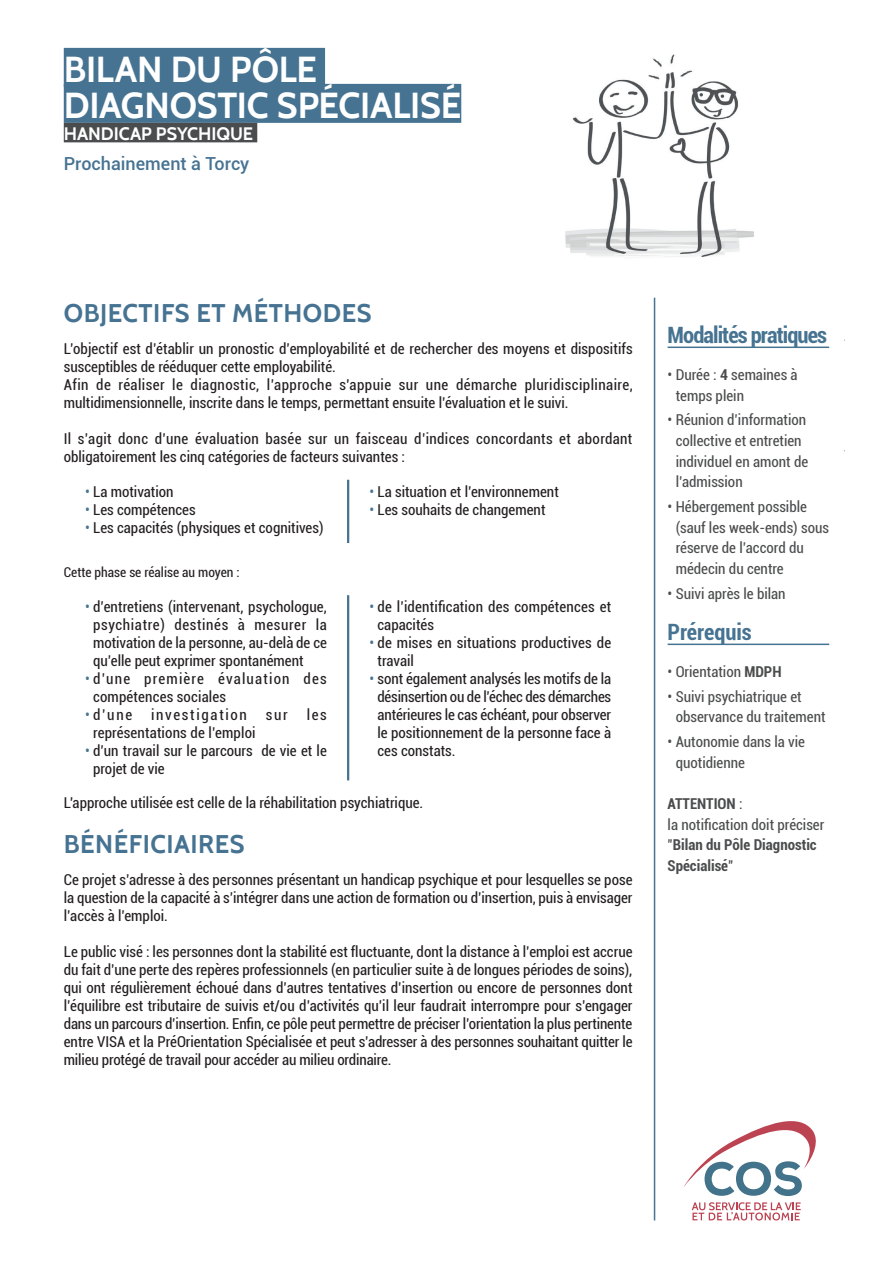
<style>
.page{position:relative;width:893px;height:1263px;background:#fff}
.page>*{position:absolute;margin:0;border:0;box-sizing:border-box;transform-origin:0 0}
.t1{font:700 36px/36px "Cabin";letter-spacing:-.01em;color:#fff}
.t2{font:700 25.5px "Cabin";letter-spacing:.02em;color:#467392}
.t3{font:700 condensed 22.5px "Roboto";letter-spacing:-.04em;color:#467392}
.t4{font:700 condensed 22.5px "Roboto";color:#467392}
.t5{font:500 18px "Roboto";color:#467392}
.t6{font:700 18px "Cabin";letter-spacing:-.005em;color:#fff}
.t7{font:condensed 15px/18px "Roboto";color:#231f20}
.t8{font:condensed 15px/20.7px "Roboto";color:#4b4c4d}
.t9{font:condensed 15px/18px "Roboto";letter-spacing:.02em;color:#231f20}
.t10{font:700 condensed 15px/20.7px "Roboto";color:#4b4c4d}
.t11{font:condensed 15px/18px "Roboto";letter-spacing:.07em;color:#231f20}
.t12{font:condensed 15px "Roboto";letter-spacing:.11em;color:#231f20}
.t13{font:condensed 13.5px "Roboto";color:#231f20}
.s1{color:#467392}
.s2{font-weight:700}
.s3{font-weight:400}
</style>
<div class="page">
<div style="left:64px;top:48px;width:261px;height:39px;background:#467392"></div>
<div style="left:64px;top:84px;width:397px;height:39px;background:#467392"></div>
<div style="left:64px;top:123px;width:193px;height:19px;background:#4b4c4d"></div>
<img style="left:565px;top:54px;width:189px;height:204px">
<hr style="left:654px;top:298px;width:1px;height:922px;background:#467392">
<hr style="left:347px;top:480px;width:2px;height:63px;background:#467392">
<hr style="left:347px;top:595px;width:2px;height:185px;background:#467392">
<hr style="left:668px;top:347px;width:161px;height:1px;background:#467392">
<hr style="left:668px;top:644px;width:161px;height:1px;background:#467392">
<svg style="left:692px;top:1202px;width:109px;height:18px"></svg>
<svg style="left:683px;top:1121px;width:133px;height:75px"></svg>
<h1 class="t1" style="left:64px;top:52px;width:399px">BILAN DU PÔLE<br>DIAGNOSTIC SPÉCIALISÉ</h1>
<p class="t6" style="left:64px;top:123px;width:191px">HANDICAP PSYCHIQUE</p>
<p class="t5" style="left:64px;top:151px;width:187px">Prochainement à Torcy</p>
<h2 class="t2" style="left:64px;top:298px;width:309px">OBJECTIFS ET MÉTHODES</h2>
<p class="t7" style="left:64px;top:339px;width:570px">L’objectif est d’établir un pronostic d’employabilité et de rechercher des moyens et dispositifs susceptibles de rééduquer cette employabilité.<br>Afin de réaliser le diagnostic, l’approche s'appuie sur une démarche pluridisciplinaire, multidimensionnelle, inscrite dans le temps, permettant ensuite l’évaluation et le suivi.</p>
<p class="t9" style="left:64px;top:429px;width:570px">Il s’agit donc d’une évaluation basée sur un faisceau d’indices concordants et abordant obligatoirement les cinq catégories de facteurs suivantes :</p>
<p class="t7" style="left:85px;top:482px;width:90px"><span class="s1">•</span> La motivation</p>
<p class="t7" style="left:85px;top:500px;width:112px"><span class="s1">•</span> Les compétences</p>
<p class="t7" style="left:85px;top:518px;width:240px"><span class="s1">•</span> Les capacités (physiques et cognitives)</p>
<p class="t13" style="left:64px;top:563px;width:177px">Cette phase se réalise au moyen :</p>
<p class="t7" style="left:93px;top:598px;width:235px;text-align:justify;text-indent:-8px"><span class="s1">•</span> d’entretiens (intervenant, psychologue, psychiatre) destinés à mesurer la motivation de la personne, au-delà de ce qu’elle peut exprimer spontanément</p>
<p class="t11" style="left:93px;top:670px;width:235px;text-indent:-8px"><span class="s1">•</span> d’une première évaluation des compétences sociales</p>
<p class="t7" style="left:85px;top:706px;width:49px"><span class="s1">•</span>d’une</p>
<p class="t12" style="left:151px;top:705px;width:97px">investigation</p>
<p class="t7" style="left:266px;top:706px;width:23px">sur</p>
<p class="t7" style="left:307px;top:706px;width:22px">les</p>
<p class="t7" style="left:93px;top:724px;width:164px">représentations de l’emploi</p>
<p class="t7" style="left:93px;top:742px;width:235px;text-indent:-8px"><span class="s1">•</span> d’un travail sur le parcours de vie et le projet de vie</p>
<p class="t7" style="left:369px;top:482px;width:191px"><span class="s1">•</span> La situation et l’environnement</p>
<p class="t7" style="left:369px;top:500px;width:178px"><span class="s1">•</span> Les souhaits de changement</p>
<p class="t7" style="left:377px;top:598px;width:235px;text-indent:-8px"><span class="s1">•</span> de l’identification des compétences et capacités</p>
<p class="t7" style="left:377px;top:634px;width:235px;text-indent:-8px"><span class="s1">•</span> de mises en situations productives de travail</p>
<p class="t7" style="left:377px;top:670px;width:235px;text-align:justify;text-indent:-8px"><span class="s1">•</span> sont également analysés les motifs de la désinsertion ou de l’échec des démarches antérieures le cas échéant, pour observer le positionnement de la personne face à ces constats.</p>
<p class="t7" style="left:64px;top:793px;width:361px">L'approche utilisée est celle de la réhabilitation psychiatrique.</p>
<h2 class="t2" style="left:64px;top:829px;width:182px">BÉNÉFICIAIRES</h2>
<p class="t7" style="left:64px;top:870px;width:570px;text-align:justify">Ce projet s’adresse à des personnes présentant un handicap psychique et pour lesquelles se pose la question de la capacité à s’intégrer dans une action de formation ou d’insertion, puis à envisager l’accès à l’emploi.</p>
<p class="t7" style="left:64px;top:942px;width:570px;text-align:justify">Le public visé : les personnes dont la stabilité est fluctuante, dont la distance à l’emploi est accrue du fait d’une perte des repères professionnels (en particulier suite à de longues périodes de soins), qui ont régulièrement échoué dans d’autres tentatives d’insertion ou encore de personnes dont l’équilibre est tributaire de suivis et/ou d’activités qu’il leur faudrait interrompre pour s’engager dans un parcours d’insertion. Enfin, ce pôle peut permettre de préciser l’orientation la plus pertinente entre VISA et la PréOrientation Spécialisée et peut s’adresser à des personnes souhaitant quitter le milieu protégé de travail pour accéder au milieu ordinaire.</p>
<h3 class="t3" style="left:668px;top:319px;width:161px">Modalités pratiques</h3>
<p class="t8" style="left:676px;top:364px;width:123px;text-indent:-8px">• Durée : <span class="s2">4</span> semaines à temps plein</p>
<p class="t8" style="left:676px;top:409px;width:134px;text-indent:-8px">• Réunion d’information collective et entretien individuel en amont de l’admission</p>
<p class="t8" style="left:676px;top:496px;width:155px;text-indent:-8px">• Hébergement possible (sauf les week-ends) sous réserve de l’accord du médecin du centre</p>
<p class="t8" style="left:668px;top:582px;width:120px">• Suivi après le bilan</p>
<h3 class="t4" style="left:668px;top:616px;width:86px">Prérequis</h3>
<p class="t8" style="left:668px;top:661px;width:115px">• Orientation <span class="s2">MDPH</span></p>
<p class="t8" style="left:676px;top:685px;width:151px;text-indent:-8px">• Suivi psychiatrique et observance du traitement</p>
<p class="t8" style="left:676px;top:731px;width:131px;text-indent:-8px">• Autonomie dans la vie quotidienne</p>
<p class="t10" style="left:668px;top:793px;width:158px">ATTENTION <span class="s3">:<br>la notification doit préciser "</span>Bilan du Pôle Diagnostic<br>Spécialisé<span class="s3">"</span></p>
</div>
